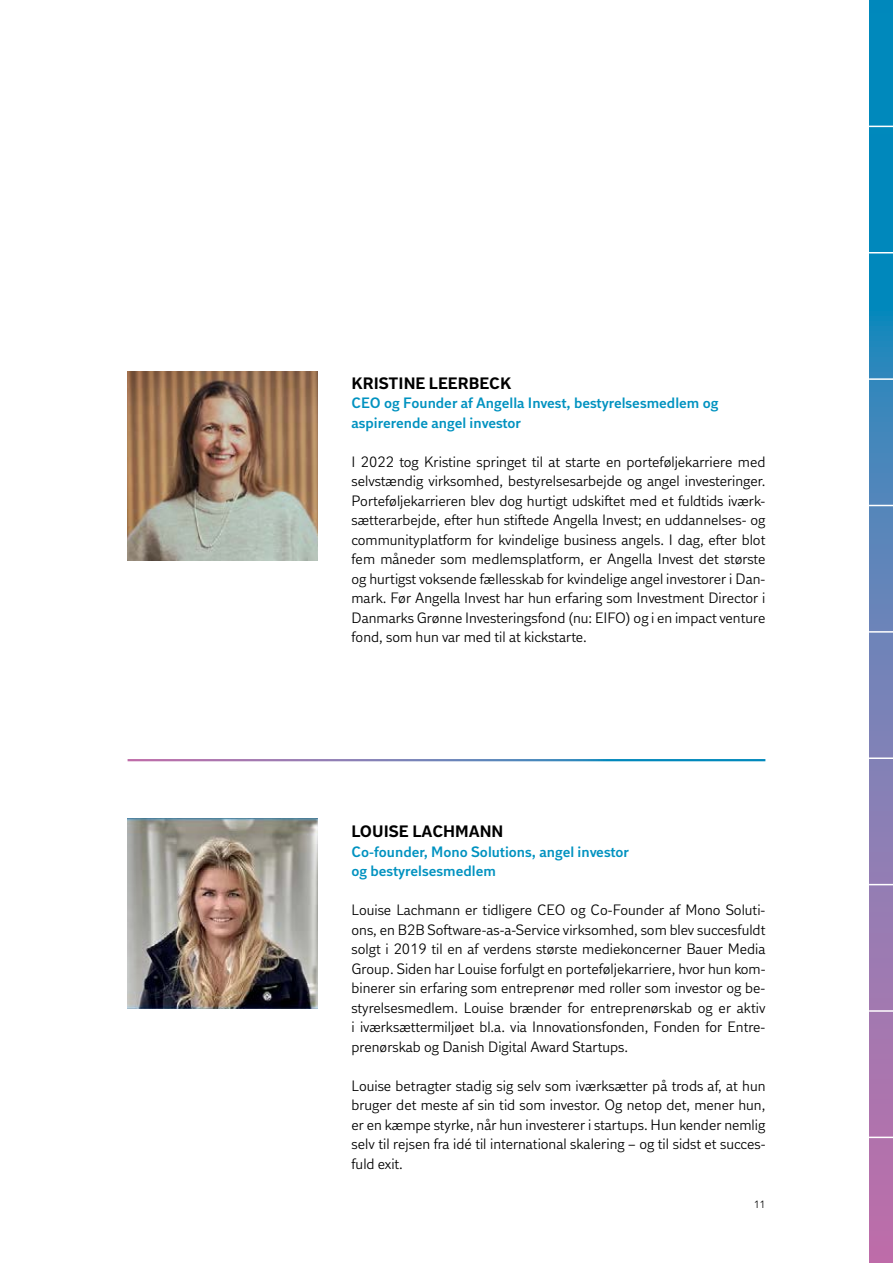
<style>
.page{position:relative;width:893px;height:1263px;background:#fff}
.page>*{position:absolute;margin:0;border:0;box-sizing:border-box;transform-origin:0 0}
.t1{font:700 16.5px "DI Sans";color:#000}
.t2{font:15px/19.5px "DI Sans";color:#000;text-align:justify}
.t3{font:600 15px/19.5px "DI Sans";color:#0092c0}
.t4{font:10.5px "DI Sans";color:#000}
</style>
<div class="page">
<svg style="left:869px;top:0;width:24px;height:1263px;background:#5e80b6"></svg>
<img style="left:128px;top:371px;width:189px;height:190px">
<img style="left:128px;top:818px;width:189px;height:190px">
<svg style="left:869px;top:126px;width:24px;height:1px"></svg>
<svg style="left:869px;top:252px;width:24px;height:1px"></svg>
<hr style="left:869px;top:378px;width:24px;height:2px;background:#fff">
<svg style="left:869px;top:505px;width:24px;height:1px"></svg>
<hr style="left:869px;top:631px;width:24px;height:2px;background:#fff">
<hr style="left:869px;top:757px;width:24px;height:2px;background:#fff">
<svg style="left:869px;top:884px;width:24px;height:1px"></svg>
<hr style="left:869px;top:1010px;width:24px;height:2px;background:#fff">
<hr style="left:869px;top:1136px;width:24px;height:2px;background:#fff">
<p class="t1" style="left:351px;top:372px;width:161px">KRISTINE LEERBECK</p>
<p class="t3" style="left:351px;top:393px;width:368px">CEO og Founder af Angella Invest, bestyrelsesmedlem og aspirerende angel investor</p>
<p class="t2" style="left:351px;top:452px;width:415px">I 2022 tog Kristine springet til at starte en porteføljekarriere med selvstændig virksomhed, bestyrelsesarbejde og angel investeringer.<br>Porteføljekarrieren blev dog hurtigt udskiftet med et fuldtids iværk&shy;sætterarbejde, efter hun stiftede Angella Invest; en uddannelses- og communityplatform for kvindelige business angels. I dag, efter blot fem måneder som medlemsplatform, er Angella Invest det største og hurtigst voksende fællesskab for kvindelige angel investorer i Dan&shy;mark. Før Angella Invest har hun erfaring som Investment Director i Danmarks Grønne Investeringsfond (nu: EIFO) og i en impact venture fond, som hun var med til at kickstarte.</p>
<p class="t1" style="left:351px;top:821px;width:153px">LOUISE LACHMANN</p>
<p class="t3" style="left:351px;top:842px;width:279px">Co-founder, Mono Solutions, angel investor og bestyrelsesmedlem</p>
<p class="t2" style="left:351px;top:900px;width:415px">Louise Lachmann er tidligere CEO og Co-Founder af Mono Soluti&shy;ons, en B2B Software-as-a-Service virksomhed, som blev succesfuldt solgt i 2019 til en af verdens største mediekoncerner Bauer Media Group. Siden har Louise forfulgt en porteføljekarriere, hvor hun kom&shy;binerer sin erfaring som entreprenør med roller som investor og be&shy;styrelsesmedlem. Louise brænder for entreprenørskab og er aktiv i iværksættermiljøet bl.a. via Innovationsfonden, Fonden for Entre&shy;prenørskab og Danish Digital Award Startups.</p>
<p class="t2" style="left:351px;top:1076px;width:415px">Louise betragter stadig sig selv som iværksætter på trods af, at hun bruger det meste af sin tid som investor. Og netop det, mener hun, er en kæmpe styrke, når hun investerer i startups. Hun kender nemlig selv til rejsen fra idé til international skalering – og til sidst et succes&shy;fuld exit.</p>
<p class="t4" style="left:754px;top:1197px;width:13px">11</p>
</div>
